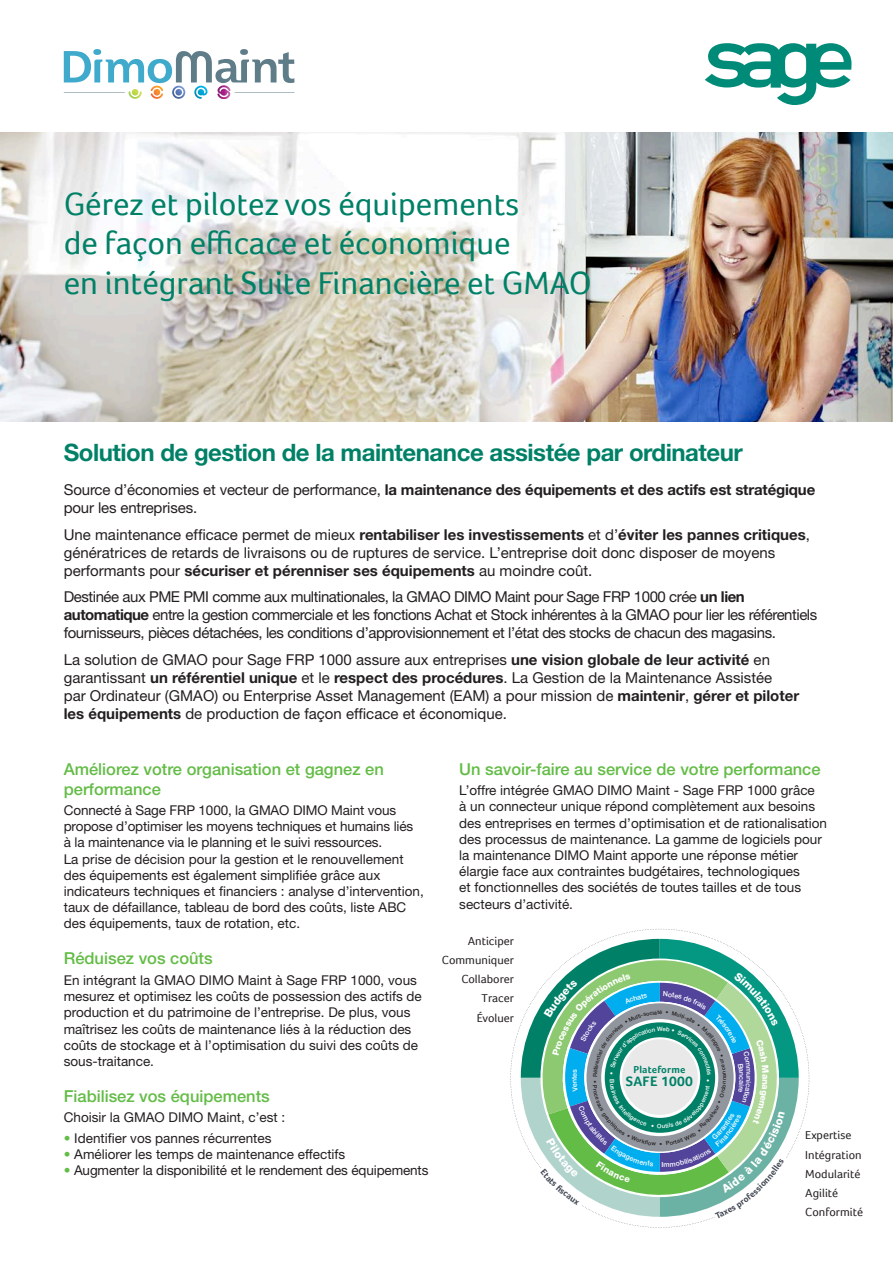
<style>
.page{position:relative;width:893px;height:1263px;background:#fff}
.page>*{position:absolute;margin:0;border:0;box-sizing:border-box;transform-origin:0 0}
.t1{font:33px "Foco";color:#008167}
.t2{font:700 24px "Helvetica Neue";letter-spacing:-.02em;color:#008167}
.t3{font:500 16.5px/19.8px "Helvetica Neue";color:#63bc46}
.t4{font:15px/18px "Helvetica Neue";letter-spacing:-.01em;color:#231f20}
.t5{font:15px/18px "Helvetica Neue";letter-spacing:-.03em;color:#231f20}
.t6{font:700 14.1px "Foco";letter-spacing:.02em;color:#008167}
.t7{font:13.5px/16.2px "Helvetica Neue";color:#231f20}
.t8{font:12px/19.2px "Foco";color:#231f20}
.t9{font:700 10.35px "Foco";letter-spacing:.015em;color:#008167}
.t10{font:500 7.05px "Helvetica Neue";color:#fff}
.t11{font:500 6px "Helvetica Neue";color:#fff}
.t12{font:500 5.4px "Helvetica Neue";color:#231f20}
.s1{font-weight:700}
.s2{color:#63bc46}
</style>
<div class="page">
<img style="left:0;top:132px;width:893px;height:290px">
<svg style="left:705px;top:43px;width:146px;height:62px"></svg>
<svg style="left:64px;top:49px;width:230px;height:50px"></svg>
<hr style="left:235px;top:92px;width:59px;height:1px;background:#5e7d89">
<hr style="left:64px;top:92px;width:61px;height:1px;background:#5e7d89">
<svg style="left:510px;top:929px;width:299px;height:204px"></svg>
<svg style="left:521px;top:939px;width:278px;height:289px"></svg>
<p class="t1" style="left:64px;top:185px;width:457px">Gérez et pilotez vos équipements</p>
<p class="t1" style="left:64px;top:224px;width:448px">de façon efficace et économique</p>
<p class="t1" style="left:64px;top:264px;width:530px">en intégrant Suite Financière et GMAO</p>
<p class="t2" style="left:64px;top:438px;width:681px">Solution de gestion de la maintenance assistée par ordinateur</p>
<p class="t4" style="left:64px;top:481px;width:753px">Source d’économies et vecteur de performance, <span class="s1">la maintenance des équipements et des actifs est stratégique </span>pour les entreprises.</p>
<p class="t4" style="left:64px;top:525px;width:748px">Une maintenance efficace permet de mieux <span class="s1">rentabiliser les investissements</span> et d’<span class="s1">éviter les pannes critiques</span>, génératrices de retards de livraisons ou de ruptures de service. L’entreprise doit donc disposer de moyens performants pour <span class="s1">sécuriser et pérenniser ses équipements</span> au moindre coût.</p>
<p class="t5" style="left:64px;top:588px;width:755px">Destinée aux PME PMI comme aux multinationales, la GMAO DIMO Maint pour Sage FRP 1000 crée <span class="s1">un lien automatique</span> entre la gestion commerciale et les fonctions Achat et Stock inhérentes à la GMAO pour lier les référentiels fournisseurs, pièces détachées, les conditions d’approvisionnement et l’état des stocks de chacun des magasins.</p>
<p class="t4" style="left:64px;top:650px;width:710px">La solution de GMAO pour Sage FRP 1000 assure aux entreprises <span class="s1">une vision globale de leur activité</span> en garantissant <span class="s1">un référentiel unique</span> et le <span class="s1">respect des procédures</span>. La Gestion de la Maintenance Assistée</p>
<p class="t4" style="left:64px;top:686px;width:737px">par Ordinateur (GMAO) ou Enterprise Asset Management (EAM) a pour mission de <span class="s1">maintenir</span>, <span class="s1">gérer et piloter</span></p>
<p class="t4" style="left:64px;top:704px;width:445px"><span class="s1">les équipements</span> de production de façon efficace et économique.</p>
<p class="t3" style="left:64px;top:759px;width:322px">Améliorez votre organisation et gagnez en performance</p>
<p class="t7" style="left:64px;top:802px;width:351px">Connecté à Sage FRP 1000, la GMAO DIMO Maint vous propose d’optimiser les moyens techniques et humains liés</p>
<p class="t7" style="left:64px;top:834px;width:320px">à la maintenance via le planning et le suivi ressources.</p>
<p class="t7" style="left:64px;top:850px;width:341px">La prise de décision pour la gestion et le renouvellement</p>
<p class="t7" style="left:64px;top:867px;width:362px">des équipements est également simplifiée grâce aux indicateurs techniques et financiers : analyse d’intervention, taux de défaillance, tableau de bord des coûts, liste ABC</p>
<p class="t7" style="left:64px;top:915px;width:238px">des équipements, taux de rotation, etc.</p>
<p class="t3" style="left:64px;top:948px;width:150px">Réduisez vos coûts</p>
<p class="t7" style="left:64px;top:972px;width:360px">En intégrant la GMAO DIMO Maint à Sage FRP 1000, vous mesurez et optimisez les coûts de possession des actifs de production et du patrimoine de l’entreprise. De plus, vous maîtrisez les coûts de maintenance liés à la réduction des coûts de stockage et à l’optimisation du suivi des coûts de sous-traitance.</p>
<p class="t3" style="left:64px;top:1086px;width:208px">Fiabilisez vos équipements</p>
<p class="t7" style="left:64px;top:1109px;width:223px">Choisir la GMAO DIMO Maint, c’est :</p>
<p class="t7" style="left:64px;top:1130px;width:209px"><span class="s2">•</span> Identifier vos pannes récurrentes</p>
<p class="t7" style="left:64px;top:1146px;width:283px"><span class="s2">•</span> Améliorer les temps de maintenance effectifs</p>
<p class="t7" style="left:64px;top:1162px;width:366px"><span class="s2">•</span> Augmenter la disponibilité et le rendement des équipements</p>
<p class="t3" style="left:459px;top:759px;width:363px">Un savoir-faire au service de votre performance</p>
<p class="t7" style="left:459px;top:782px;width:369px">L’offre intégrée GMAO DIMO Maint - Sage FRP 1000 grâce<br>à un connecteur unique répond complètement aux besoins des entreprises en termes d’optimisation et de rationalisation des processus de maintenance. La gamme de logiciels pour la maintenance DIMO Maint apporte une réponse métier élargie face aux contraintes budgétaires, technologiques<br>et fonctionnelles des sociétés de toutes tailles et de tous secteurs d’activité.</p>
<p class="t8" style="left:468px;top:931px;width:48px">Anticiper</p>
<p class="t8" style="left:442px;top:950px;width:74px">Communiquer</p>
<p class="t8" style="left:461px;top:969px;width:54px">Collaborer</p>
<p class="t8" style="left:482px;top:988px;width:34px">Tracer</p>
<p class="t8" style="left:477px;top:1008px;width:39px">Évoluer</p>
<p class="t9" style="left:633px;top:1064px;width:53px">Plateforme</p>
<p class="t6" style="left:626px;top:1073px;width:69px">SAFE 1000</p>
<p class="t11" style="left:704px;top:1082px;width:4px;rotate:-90deg">•</p>
<p class="t12" style="left:721px;top:1080px;width:5px;rotate:-90deg">n</p>
<p class="t11" style="left:651px;top:1123px;width:4px">•</p>
<p class="t10" style="left:661px;top:1160px;width:4px">I</p>
<p class="t10" style="left:753px;top:1073px;width:6px;rotate:90deg">u</p>
<p class="t8" style="left:805px;top:1126px;width:48px">Expertise</p>
<p class="t8" style="left:805px;top:1145px;width:59px">Intégration<br>Modularité<br>Agilité<br>Conformité</p>
</div>
